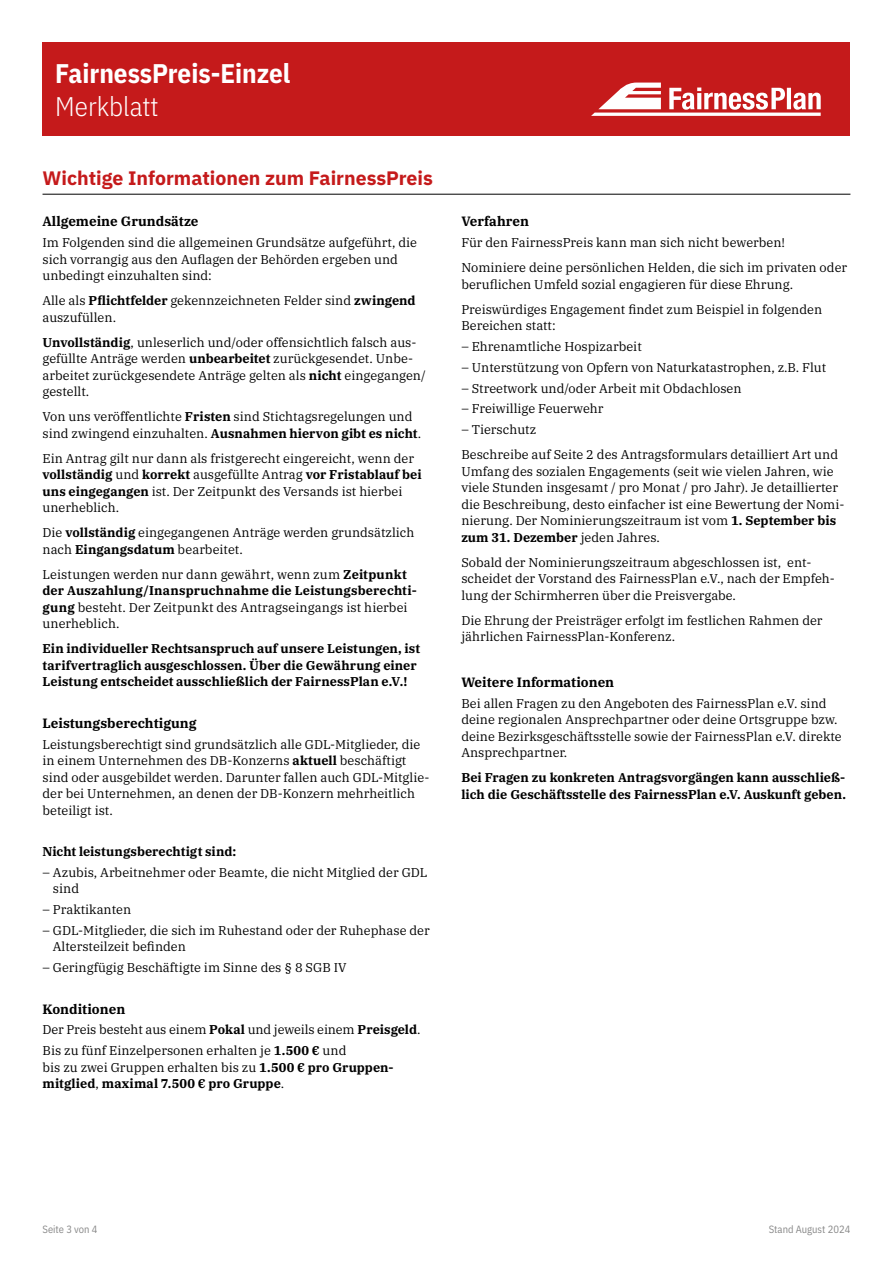
<style>
.page{position:relative;width:893px;height:1263px;background:#fff}
.page>*{position:absolute;margin:0;border:0;box-sizing:border-box;transform-origin:0 0}
.t1{font:700 27px "IBM Plex Sans Cond";color:#fff}
.t2{font:300 27px "IBM Plex Sans Cond";color:#fff}
.t3{font:700 19.5px "IBM Plex Sans";color:#c51a1b}
.t4{font:700 13.5px "IBM Plex Serif";color:#000}
.t5{font:12.75px/16.5px "IBM Plex Serif";color:#000}
.t6{font:700 12.75px/16.5px "IBM Plex Serif";color:#000}
.t7{font:10.5px "IBM Plex Sans Cond";color:#878787}
.s1{font-weight:700}
.s2{font-weight:400}
</style>
<div class="page">
<div style="left:43px;top:43px;width:807px;height:93px;background:#c51a1b"></div>
<svg style="left:591px;top:83px;width:230px;height:33px"></svg>
<hr style="left:43px;top:194px;width:807px;height:1px;background:#000">
<h1 class="t1" style="left:55px;top:52px;width:237px">FairnessPreis-Einzel</h1>
<h1 class="t2" style="left:55px;top:86px;width:105px">Merkblatt</h1>
<h2 class="t3" style="left:43px;top:163px;width:392px">Wichtige Informationen zum FairnessPreis</h2>
<p class="t4" style="left:43px;top:211px;width:157px">Allgemeine Grundsätze</p>
<p class="t5" style="left:43px;top:233px;width:376px">Im Folgenden sind die allgemeinen Grundsätze aufgeführt, die sich vorrangig aus den Auflagen der Behörden ergeben und unbedingt einzuhalten sind:</p>
<p class="t5" style="left:43px;top:291px;width:375px">Alle als <span class="s1">Pflichtfelder</span> gekennzeichneten Felder sind <span class="s1">zwingend </span>auszufüllen.</p>
<p class="t5" style="left:43px;top:333px;width:385px"><span class="s1">Unvollständig</span>, unleserlich und/oder offensichtlich falsch aus&shy;gefüllte Anträge werden <span class="s1">unbearbeitet</span> zurückgesendet. Unbe&shy;arbeitet zurückgesendete Anträge gelten als <span class="s1">nicht</span> eingegangen/ gestellt.</p>
<p class="t5" style="left:43px;top:407px;width:380px">Von uns veröffentlichte <span class="s1">Fristen</span> sind Stichtagsregelungen und sind zwingend einzuhalten. <span class="s1">Ausnahmen hiervon gibt es nicht</span>.</p>
<p class="t5" style="left:43px;top:449px;width:381px">Ein Antrag gilt nur dann als fristgerecht eingereicht, wenn der <span class="s1">vollständig</span> und <span class="s1">korrekt</span> ausgefüllte Antrag <span class="s1">vor Fristablauf bei uns eingegangen</span> ist. Der Zeitpunkt des Versands ist hierbei unerheblich.</p>
<p class="t5" style="left:43px;top:523px;width:373px">Die <span class="s1">vollständig</span> eingegangenen Anträge werden grundsätzlich nach <span class="s1">Eingangsdatum</span> bearbeitet.</p>
<p class="t5" style="left:43px;top:565px;width:376px">Leistungen werden nur dann gewährt, wenn zum <span class="s1">Zeitpunkt der Auszahlung/Inanspruchnahme die Leistungsberechti&shy;gung</span> besteht. Der Zeitpunkt des Antragseingangs ist hierbei unerheblich.</p>
<p class="t6" style="left:43px;top:639px;width:379px">Ein individueller Rechtsanspruch auf unsere Leistungen, ist tarifvertraglich ausgeschlossen. Über die Gewährung einer<br>Leistung entscheidet ausschließlich der FairnessPlan e.V.!</p>
<p class="t4" style="left:43px;top:712px;width:156px">Leistungsberechtigung</p>
<p class="t5" style="left:43px;top:735px;width:388px">Leistungsberechtigt sind grundsätzlich alle GDL-Mitglieder, die in einem Unternehmen des DB-Konzerns <span class="s1">aktuell</span> beschäftigt sind oder ausgebildet werden. Darunter fallen auch GDL-Mitglie&shy;der bei Unternehmen, an denen der DB-Konzern mehrheitlich beteiligt ist.</p>
<p class="t6" style="left:43px;top:842px;width:195px">Nicht leistungsberechtigt sind:</p>
<p class="t5" style="left:53px;top:863px;width:376px;text-indent:-10px">– Azubis, Arbeitnehmer oder Beamte, die nicht Mitglied der GDL sind</p>
<p class="t5" style="left:43px;top:900px;width:90px">– Praktikanten</p>
<p class="t5" style="left:53px;top:921px;width:378px;text-indent:-10px">– GDL-Mitglieder, die sich im Ruhestand oder der Ruhephase der<br>Altersteilzeit befinden</p>
<p class="t5" style="left:43px;top:958px;width:306px">– Geringfügig Beschäftigte im Sinne des § 8 SGB IV</p>
<p class="t4" style="left:43px;top:998px;width:84px">Konditionen</p>
<p class="t5" style="left:43px;top:1018px;width:380px;line-height:20.7px">Der Preis besteht aus einem <span class="s1">Pokal</span> und jeweils einem <span class="s1">Preisgeld</span>.<br>Bis zu fünf Einzelpersonen erhalten je <span class="s1">1.500 €</span> und</p>
<p class="t6" style="left:43px;top:1058px;width:353px"><span class="s2">bis zu zwei Gruppen erhalten bis zu</span> 1.500 € pro Gruppen&shy;mitglied<span class="s2">,</span> maximal 7.500 € pro Gruppe<span class="s2">.</span></p>
<p class="t4" style="left:461px;top:211px;width:69px">Verfahren</p>
<p class="t5" style="left:461px;top:229px;width:387px;line-height:25px">Für den FairnessPreis kann man sich nicht bewerben!<br>Nominiere deine persönlichen Helden, die sich im privaten oder</p>
<p class="t5" style="left:461px;top:271px;width:362px;line-height:25px">beruflichen Umfeld sozial engagieren für diese Ehrung.<br>Preiswürdiges Engagement findet zum Beispiel in folgenden</p>
<p class="t5" style="left:461px;top:316px;width:96px">Bereichen statt:</p>
<p class="t5" style="left:461px;top:337px;width:182px">– Ehrenamtliche Hospizarbeit</p>
<p class="t5" style="left:461px;top:358px;width:366px">– Unterstützung von Opfern von Naturkatastrophen, z.B. Flut</p>
<p class="t5" style="left:461px;top:379px;width:282px">– Streetwork und/oder Arbeit mit Obdachlosen</p>
<p class="t5" style="left:461px;top:399px;width:144px">– Freiwillige Feuerwehr</p>
<p class="t5" style="left:461px;top:416px;width:378px;line-height:25px">– Tierschutz<br>Beschreibe auf Seite 2 des Antragsformulars detailliert Art und</p>
<p class="t5" style="left:461px;top:462px;width:385px">Umfang des sozialen Engagements (seit wie vielen Jahren, wie viele Stunden insgesamt / pro Monat / pro Jahr). Je detaillierter die Beschreibung, desto einfacher ist eine Bewertung der Nomi&shy;nierung. Der Nominierungszeitraum ist vom <span class="s1">1. September bis zum 31. Dezember</span> jeden Jahres.</p>
<p class="t5" style="left:461px;top:553px;width:375px">Sobald der Nominierungszeitraum abgeschlossen ist, ent&shy;scheidet der Vorstand des FairnessPlan e.V., nach der Empfeh&shy;lung der Schirmherren über die Preisvergabe.</p>
<p class="t5" style="left:461px;top:611px;width:363px">Die Ehrung der Preisträger erfolgt im festlichen Rahmen der jährlichen FairnessPlan-Konferenz.</p>
<p class="t4" style="left:461px;top:671px;width:154px">Weitere Informationen</p>
<p class="t5" style="left:461px;top:694px;width:382px">Bei allen Fragen zu den Angeboten des FairnessPlan e.V. sind deine regionalen Ansprechpartner oder deine Ortsgruppe bzw. deine Bezirksgeschäftsstelle sowie der FairnessPlan e.V. direkte Ansprechpartner.</p>
<p class="t6" style="left:461px;top:768px;width:386px">Bei Fragen zu konkreten Antragsvorgängen kann ausschließ&shy;lich die Geschäftsstelle des FairnessPlan e.V. Auskunft geben.</p>
<p class="t7" style="left:43px;top:1221px;width:56px">Seite 3 von 4</p>
<p class="t7" style="left:769px;top:1221px;width:83px">Stand August 2024</p>
</div>
